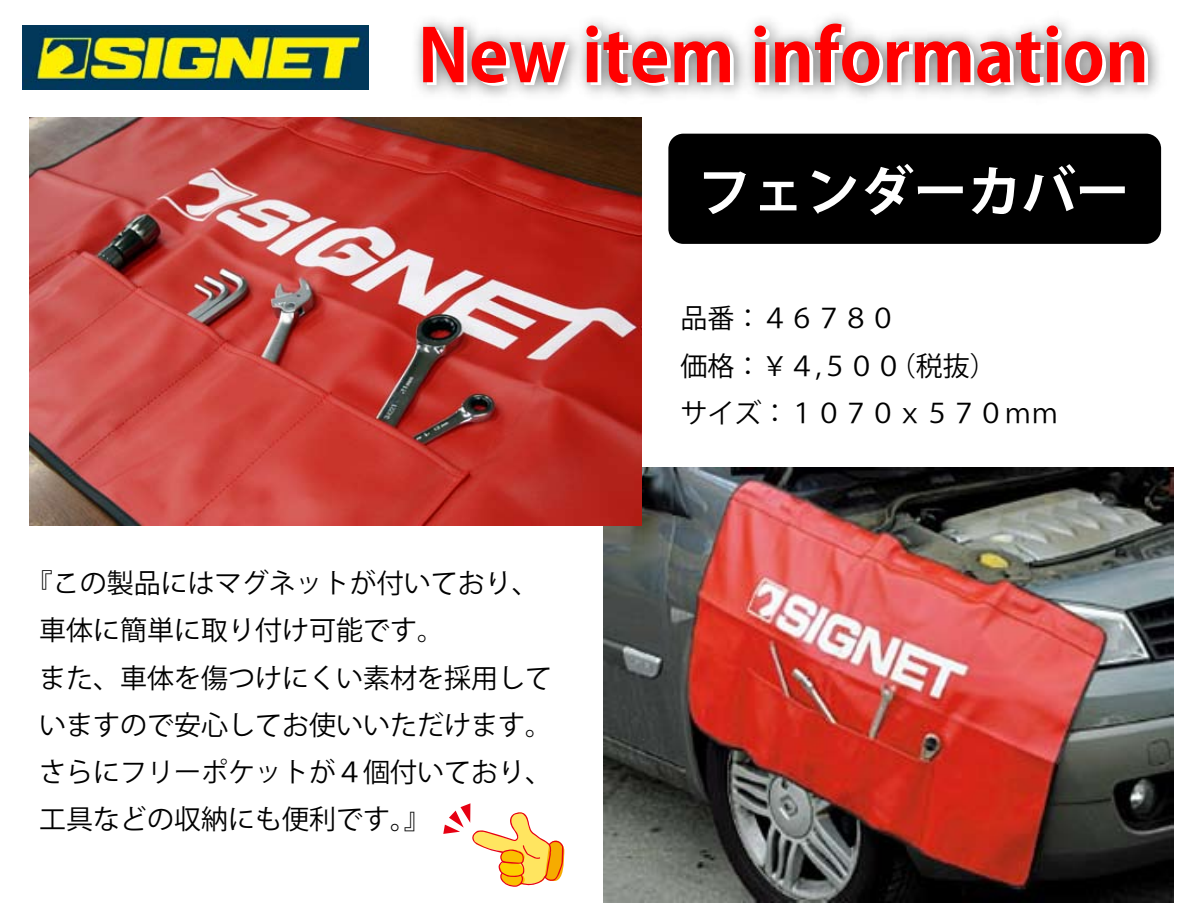
<style>
.page{position:relative;width:1188px;height:918px;background:#fff}
.page>*{position:absolute;margin:0;border:0;box-sizing:border-box;transform-origin:0 0}
.t1{font:700 72px "Koz Go Pro";color:#f00}
.t2{font:700 54px "Koz Go Pro";color:#fff}
.t3{font:27px/47.2px "Koz Go Pro";color:#000}
</style>
<div class="page">
<img style="left:22px;top:25px;width:347px;height:65px">
<img style="left:603px;top:468px;width:571px;height:434px">
<img style="left:29px;top:117px;width:612px;height:408px">
<div style="left:668px;top:134px;width:493px;height:110px;background:#000;border-radius:15px"></div>
<img style="left:399px;top:17px;width:760px;height:121px">
<svg style="left:443px;top:803px;width:122px;height:84px"></svg>
<h1 class="t1" style="left:418px;top:9px;width:733px">New item information</h1>
<h2 class="t2" style="left:698px;top:157px;width:433px">フェンダーカバー</h2>
<p class="t3" style="left:39px;top:560px;width:514px;text-indent:-14px">『この製品にはマグネットが付いており、車体に簡単に取り付け可能です。<br>また、車体を傷つけにくい素材を採用していますので安心してお使いいただけます。さらにフリーポケットが４個付いており、工具などの収納にも便利です。』</p>
<p class="t3" style="left:680px;top:296px;width:379px">品番：４６７８０<br>価格：￥４,５００（税抜）<br>サイズ：１０７０ｘ５７０ｍｍ</p>
</div>
